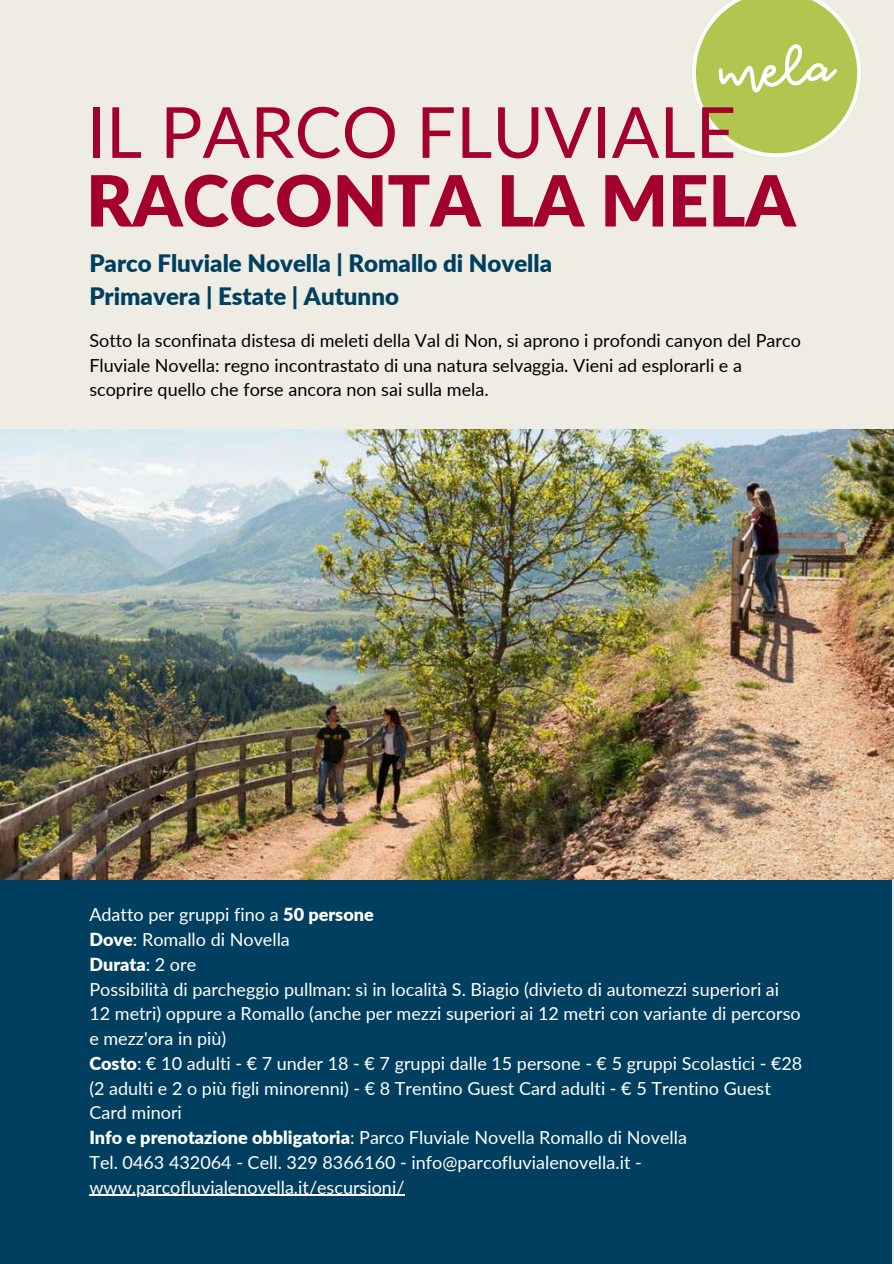
<style>
.page{position:relative;width:894px;height:1264px;background:#fff}
.page>*{position:absolute;margin:0;border:0;box-sizing:border-box;transform-origin:0 0}
.t1{font:70.5px "Lato";color:#a3002f}
.t2{font:900 70.5px "Lato";color:#a3002f}
.t3{font:67.5px "Glypher Yandi Designs";color:#fff}
.t4{font:900 24px/32.7px "Lato";color:#003f5f}
.t5{font:18px/24.8px "Lato";color:#fff}
.t6{font:18px/24.8px "Lato";color:#000}
.s1{font-weight:900}
</style>
<div class="page">
<div style="left:0;top:0;width:893px;height:1263px;background:#efece4"></div>
<div style="left:0;top:879px;width:891px;height:384px;background:#003f5f"></div>
<svg style="left:691px;top:0;width:170px;height:158px"></svg>
<img style="left:0;top:430px;width:893px;height:449px">
<hr style="left:89px;top:1194px;width:315px;height:1px;background:#fff">
<h2 class="t3" style="left:717px;top:30px;width:117px;rotate:-2deg">mela</h2>
<h1 class="t1" style="left:86px;top:88px;width:651px">IL PARCO FLUVIALE</h1>
<h1 class="t2" style="left:86px;top:157px;width:710px">RACCONTA LA MELA</h1>
<h3 class="t4" style="left:89px;top:247px;width:464px">Parco Fluviale Novella | Romallo di Novella<br>Primavera | Estate | Autunno</h3>
<p class="t6" style="left:89px;top:327px;width:713px">Sotto la sconfinata distesa di meleti della Val di Non, si aprono i profondi canyon del Parco<br>Fluviale Novella: regno incontrastato di una natura selvaggia. Vieni ad esplorarli e a scoprire quello che forse ancora non sai sulla mela.</p>
<p class="t5" style="left:89px;top:902px;width:714px">Adatto per gruppi fino a <span class="s1">50 persone<br>Dove</span>: Romallo di Novella<br><span class="s1">Durata</span>: 2 ore<br>Possibilità di parcheggio pullman: sì in località S. Biagio (divieto di automezzi superiori ai 12 metri) oppure a Romallo (anche per mezzi superiori ai 12 metri con variante di percorso e mezz'ora in più)<br><span class="s1">Costo</span>: € 10 adulti - € 7 under 18 - € 7 gruppi dalle 15 persone - € 5 gruppi Scolastici - €28 (2 adulti e 2 o più figli minorenni) - € 8 Trentino Guest Card adulti - € 5 Trentino Guest Card minori<br><span class="s1">Info e prenotazione obbligatoria</span>: Parco Fluviale Novella Romallo di Novella<br>Tel. 0463 432064 - Cell. 329 8366160 - info@parcofluvialenovella.it - www.parcofluvialenovella.it/escursioni/</p>
</div>
